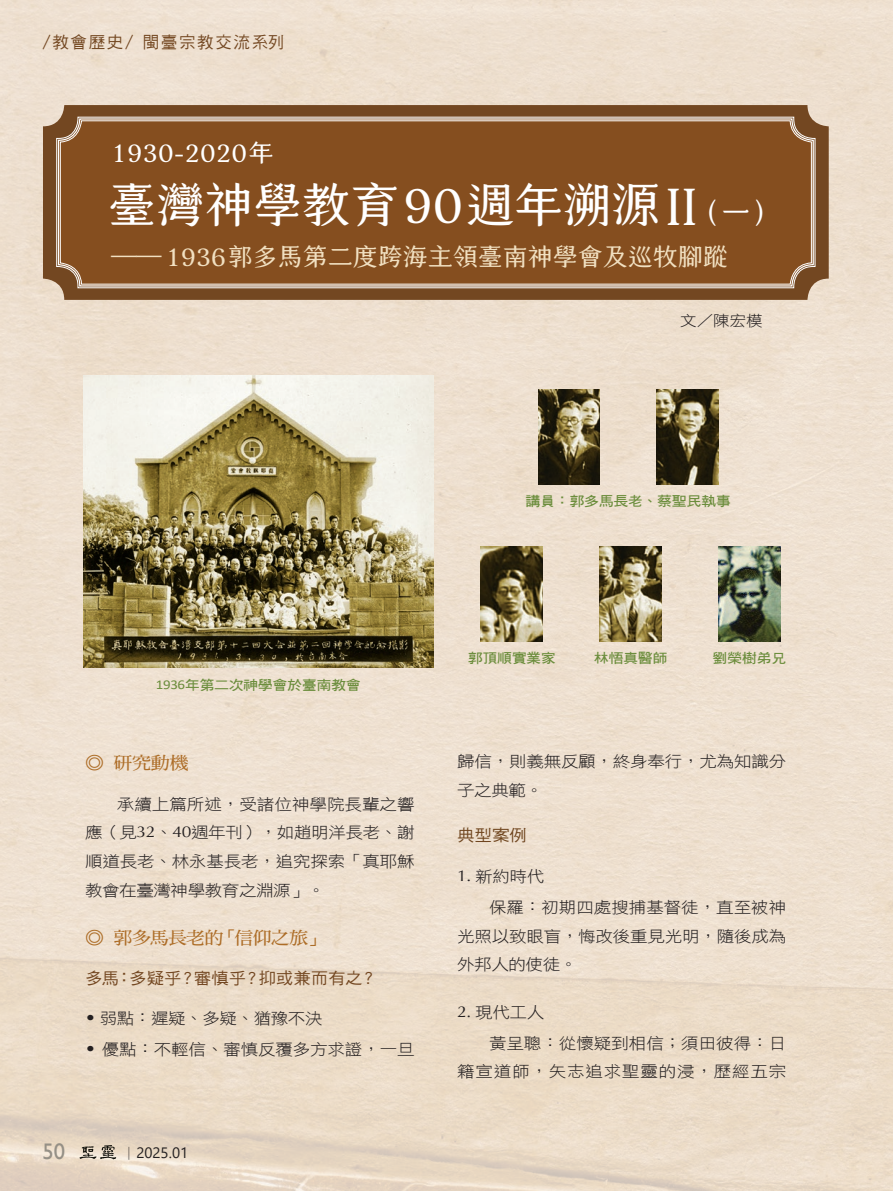
<style>
.page{position:relative;width:893px;height:1191px;background:#fff}
.page>*{position:absolute;margin:0;border:0;box-sizing:border-box;transform-origin:0 0}
.題目_凝書體{font:48px "creamfont 2.2 Regular";letter-spacing:-.02em;color:#fff}
.題目_凝書體-2{font:24.75px "creamfont 2.2 Regular";letter-spacing:-.02em;color:#f1e0c1}
.題目_凝書體-3{font:24.75px "creamfont 2.2 Regular";color:#fff}
.t1{font:22.5px "Gill Sans";color:#959086}
.小標{font:17.55px "DF Ming W7 WIN BF";letter-spacing:-.03em;color:#ad6d27;scale:1.08 1}
.專欄{font:16.5px "DF Hei W5 WIN BF";letter-spacing:.1em;color:#734721}
.小標-2{font:16.2px "DF Hei W5 WIN BF";color:#734721;scale:1.08 1}
.小標-3{font:16.2px "DF Hei W5 WIN BF";color:#6e441d;scale:1.08 1}
.t2{font:15.75px/28.8px "DF Hei W3 WIN BF";letter-spacing:-.01em;color:#231f20;text-align:justify;scale:1.11 1}
.t3{font:15.75px/28.5px "DF Hei W3 WIN BF";letter-spacing:.045em;color:#231f20;text-align:right;scale:1.11 1}
.t4{font:15px "Segoe UI";color:#231f20}
.作者{font:14.85px "DF Hei W3 WIN BF";color:#231f20;scale:1.11 1}
.圖說{font:13.5px "DF Hei W7 WIN BF";letter-spacing:-.025em;color:#6b8d3c;scale:1.11 1}
.s1{font-size:51.45px}
.s2{font-size:27.6px}
.s3{font-family:"Calibri"}
.s4{font-family:"Optima"}
.s5{font-family:"Adobe Ming Std";font-weight:300}
</style>
<div class="page">
<img style="left:0;top:0;width:893px;height:1191px">
<div style="left:43px;top:105px;width:786px;height:195px;background:#734721;border-radius:21px"></div>
<div style="left:56px;top:117px;width:760px;height:171px;background:#854e1f"></div>
<div style="left:58px;top:118px;width:756px;height:168px;border:1px solid #fff;border-radius:21px"></div>
<div style="left:60px;top:120px;width:752px;height:164px;border:1px solid #fff;border-radius:21px"></div>
<img style="left:83px;top:375px;width:350px;height:292px">
<img style="left:656px;top:389px;width:62px;height:95px">
<img style="left:538px;top:389px;width:62px;height:95px">
<img style="left:718px;top:546px;width:62px;height:95px">
<img style="left:600px;top:546px;width:61px;height:95px">
<img style="left:481px;top:546px;width:62px;height:95px">
<svg style="left:80px;top:1145px;width:36px;height:14px"></svg>
<p class="專欄" style="left:43px;top:34px;width:243px">/教會歷史/ 閩臺宗教交流系列</p>
<p class="題目_凝書體-3" style="left:111px;top:130px;width:164px">1930-2020年</p>
<p class="題目_凝書體" style="left:108px;top:161px;width:672px">臺灣神學教育90週年溯源<span class="s1">II</span><span class="s2">（一）</span></p>
<p class="題目_凝書體-2" style="left:111px;top:234px;width:618px">── 1936郭多馬第二度跨海主領臺南神學會及巡牧腳蹤</p>
<p class="作者" style="left:680px;top:313px;width:76px">文／陳宏模</p>
<p class="圖說" style="left:525px;top:494px;width:186px">講員：郭多馬長老、蔡聖民執事</p>
<p class="圖說" style="left:156px;top:678px;width:186px"><span class="s3">1936</span>年第二次神學會於臺南教會</p>
<p class="小標" style="left:85px;top:753px;width:97px">◎ 研究動機</p>
<p class="t2" style="left:85px;top:789px;width:298px;text-indent:32px">承續上篇所述，受諸位神學院長輩之響應（見<span class="s4">32</span>、<span class="s4">40</span>週年刊），如趙明洋長老、謝順道長老、林永基長老，追究探索「真耶穌教會在臺灣神學教育之淵源」。</p>
<p class="小標" style="left:85px;top:929px;width:224px">◎ 郭多馬長老的「信仰之旅」</p>
<p class="小標-2" style="left:85px;top:969px;width:272px">多馬：多疑乎？審慎乎？抑或兼而有之？</p>
<p class="t2" style="left:85px;top:1003px;width:215px"><span class="s4">•</span> 弱點：遲疑、多疑、猶豫不決</p>
<p class="t2" style="left:85px;top:1035px;width:298px"><span class="s4">•</span> 優點：不輕信、審慎反覆多方求證，一旦</p>
<h3 class="t1" style="left:43px;top:1138px;width:24px">50</h3>
<p class="t4" style="left:121px;top:1138px;width:68px"><span class="s5">｜</span>2025.01</p>
<p class="圖說" style="left:468px;top:651px;width:81px">郭頂順實業家</p>
<p class="圖說" style="left:594px;top:651px;width:68px">林悟真醫師</p>
<p class="圖說" style="left:712px;top:651px;width:68px">劉榮樹弟兄</p>
<p class="t2" style="left:457px;top:747px;width:298px">歸信，則義無反顧，終身奉行，尤為知識分子之典範。</p>
<p class="小標-3" style="left:457px;top:827px;width:66px">典型案例</p>
<p class="t2" style="left:457px;top:861px;width:80px"><span class="s4">1.</span> 新約時代</p>
<p class="t2" style="left:457px;top:893px;width:298px;text-indent:32px">保羅：初期四處搜捕基督徒，直至被神光照以致眼盲，悔改後重見光明，隨後成為外邦人的使徒。</p>
<p class="t2" style="left:457px;top:997px;width:80px"><span class="s4">2.</span> 現代工人</p>
<p class="t3" style="left:457px;top:1028px;width:298px">黃呈聰：從懷疑到相信；須田彼得：日<br>籍宣道師，矢志追求聖靈的浸，歷經五宗</p>
</div>
